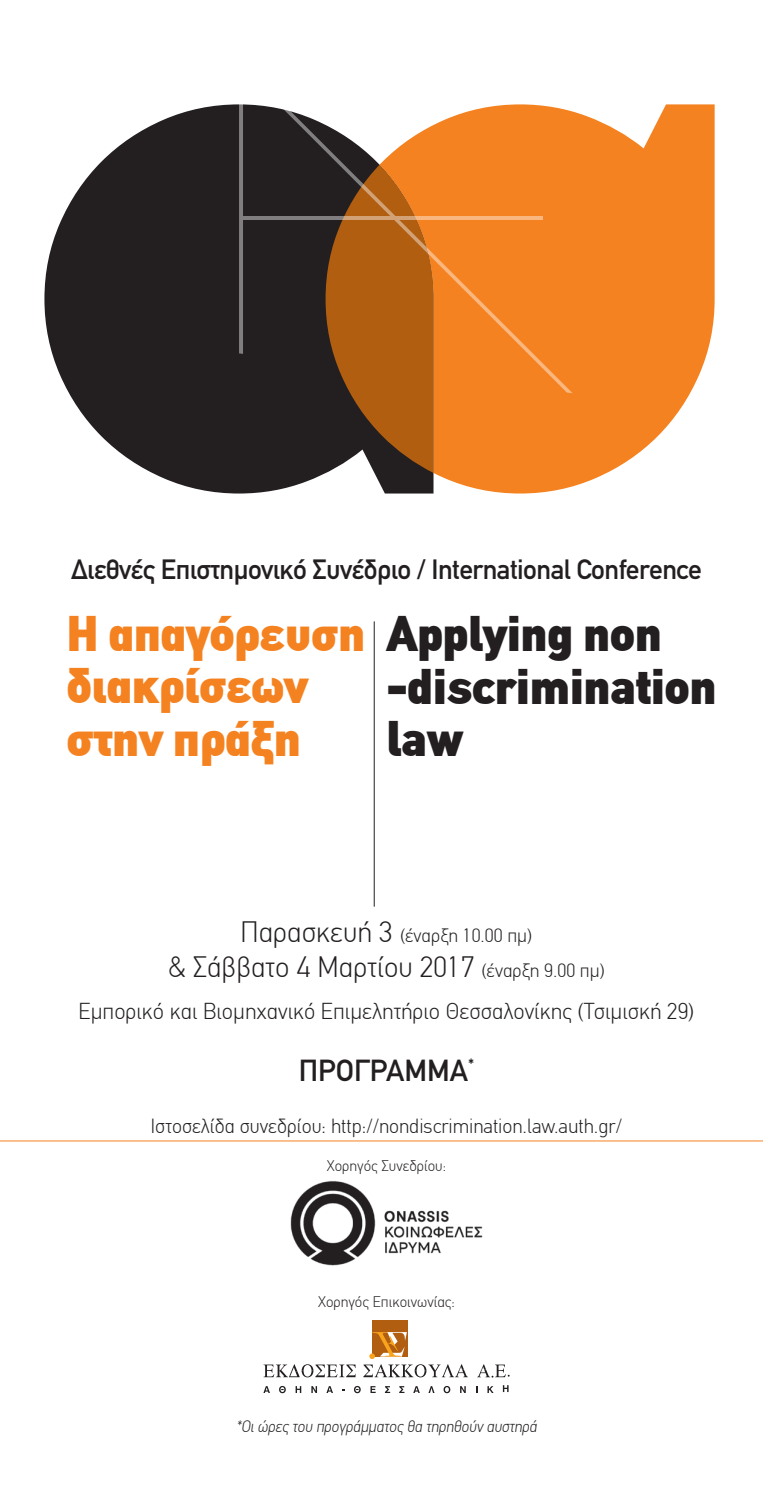
<style>
.page{position:relative;width:763px;height:1493px;background:#fff}
.page>*{position:absolute;margin:0;border:0;box-sizing:border-box;transform-origin:0 0}
.t1{font:900 48.75px/52.8px "CF Din";color:#f58220}
.t2{font:900 48.75px/52.8px "CF Din";color:#231f20}
.t3{font:30px "CF Din";color:#231f20}
.t4{font:300 28.75px "CF Din";color:#231f20}
.t5{font:27.5px "CF Din";letter-spacing:-.02em;color:#231f20}
.t6{font:300 22.5px "CF Din";color:#231f20}
.t7{font:300 20px "CF Din";color:#231f20}
.t8{font:300 19px "CF Din";color:#231f20}
.t9{font:300 16.25px "CF Din";color:#231f20;scale:.95 1}
.t10{font:300 15px "CF Din";color:#231f20}
.s1{color:#231f20}
.s2{font-size:28.75px}
.s3{font-size:19px}
</style>
<div class="page">
<svg style="left:44px;top:104px;width:335px;height:389px;fill:#231f20"></svg>
<svg style="left:379px;top:104px;width:335px;height:389px;background:#f39341"></svg>
<svg style="left:325px;top:393px;width:108px;height:80px;background:#714926"></svg>
<svg style="left:239px;top:104px;width:334px;height:289px;background:#ab662c"></svg>
<hr style="left:243px;top:217px;width:300px;height:3px;background:#fff">
<hr style="left:374px;top:621px;width:1px;height:286px;background:#231f20">
<hr style="left:0;top:1140px;width:763px;height:1px;background:#f58220">
<img style="left:290px;top:1181px;width:193px;height:85px">
<svg style="left:263px;top:1364px;width:92px;height:13px"></svg>
<svg style="left:477px;top:1364px;width:33px;height:14px"></svg>
<svg style="left:263px;top:1386px;width:7px;height:7px"></svg>
<svg style="left:279px;top:1386px;width:7px;height:7px"></svg>
<svg style="left:296px;top:1386px;width:5px;height:7px"></svg>
<svg style="left:311px;top:1386px;width:6px;height:7px"></svg>
<svg style="left:326px;top:1386px;width:7px;height:7px"></svg>
<svg style="left:354px;top:1386px;width:7px;height:7px"></svg>
<svg style="left:370px;top:1386px;width:6px;height:7px"></svg>
<svg style="left:385px;top:1386px;width:5px;height:7px"></svg>
<svg style="left:399px;top:1386px;width:5px;height:7px"></svg>
<svg style="left:413px;top:1386px;width:7px;height:7px"></svg>
<svg style="left:428px;top:1386px;width:6px;height:7px"></svg>
<svg style="left:443px;top:1386px;width:7px;height:7px"></svg>
<svg style="left:460px;top:1386px;width:6px;height:7px"></svg>
<svg style="left:487px;top:1386px;width:6px;height:7px"></svg>
<svg style="left:503px;top:1385px;width:5px;height:7px"></svg>
<div style="left:372px;top:1321px;width:35px;height:36px;background:#b15e10"></div>
<svg style="left:363px;top:1332px;width:105px;height:45px"></svg>
<p class="t5" style="left:71px;top:555px;width:632px">Διεθνές Eπιστημονικό Συνέδριο / International Conference</p>
<h1 class="t1" style="left:67px;top:608px;width:596px">Η απαγόρευση <span class="s1">Applying non </span>διακρίσεων<br>στην πράξη</h1>
<h1 class="t2" style="left:387px;top:661px;width:331px">-discrimination law</h1>
<p class="t8" style="left:241px;top:925px;width:293px"><span class="s2">Παρασκευή 3</span> (έναρξη 10.00 πμ)</p>
<p class="t4" style="left:168px;top:951px;width:438px">&amp; Σάββατο 4 Μαρτίου 2017 <span class="s3">(έναρξη 9.00 πμ)</span></p>
<p class="t6" style="left:79px;top:999px;width:617px">Εμπορικό και Βιομηχανικό Επιμελητήριο Θεσσαλονίκης (Τσιμισκή 29)</p>
<h2 class="t3" style="left:299px;top:1054px;width:177px">ΠΡΟΓΡΑΜΜΑ<sup>*</sup></h2>
<p class="t7" style="left:151px;top:1115px;width:472px">Ιστοσελίδα συνεδρίου: http://nondiscrimination.law.auth.gr/</p>
<p class="t10" style="left:327px;top:1157px;width:121px">Χορηγός Συνεδρίου:</p>
<p class="t10" style="left:318px;top:1293px;width:138px">Χορηγός Επικοινωνίας:</p>
<p class="t9" style="left:236px;top:1417px;width:321px">*Οι ώρες του προγράμματος θα τηρηθούν αυστηρά</p>
</div>
